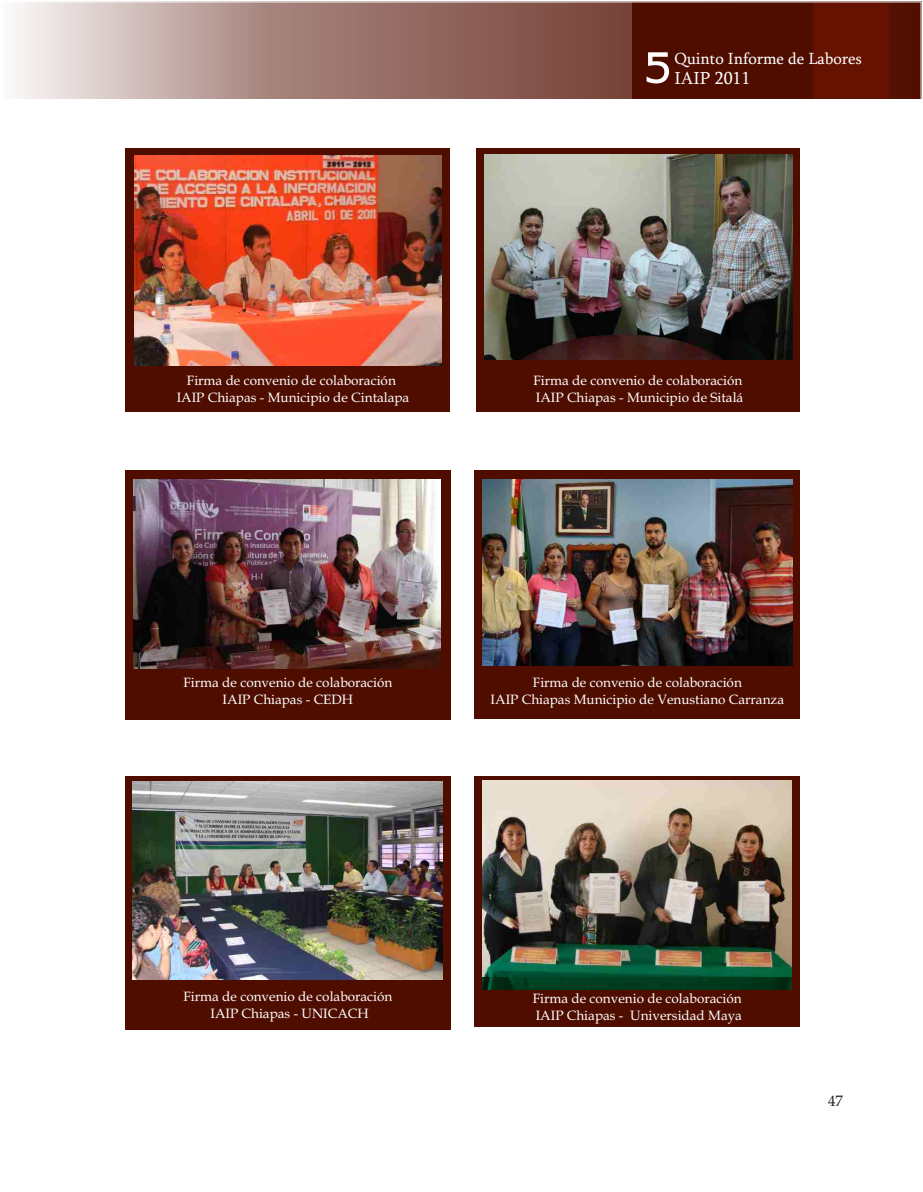
<style>
.page{position:relative;width:923px;height:1192px;background:#fff}
.page>*{position:absolute;margin:0;border:0;box-sizing:border-box;transform-origin:0 0}
.t1{font:17.85px "Sylfaen";color:#fff}
.t2{font:16.5px "Sylfaen";color:#fff}
.t3{font:15px "Book Antiqua";color:#231f20}
.t4{font:13.5px/16.8px "Book Antiqua";color:#fff;text-align:center}
</style>
<div class="page">
<div style="left:125px;top:148px;width:324px;height:263px;background:#4f0d00"></div>
<img style="left:134px;top:155px;width:308px;height:211px">
<div style="left:476px;top:148px;width:324px;height:263px;background:#4f0d00"></div>
<img style="left:484px;top:154px;width:308px;height:206px">
<div style="left:125px;top:470px;width:325px;height:250px;background:#4f0d00"></div>
<img style="left:133px;top:479px;width:307px;height:189px">
<div style="left:474px;top:470px;width:326px;height:249px;background:#4f0d00"></div>
<img style="left:482px;top:479px;width:310px;height:186px">
<div style="left:125px;top:776px;width:325px;height:254px;background:#4f0d00"></div>
<img style="left:133px;top:781px;width:310px;height:198px">
<div style="left:474px;top:776px;width:326px;height:251px;background:#4f0d00"></div>
<img style="left:483px;top:977px;width:308px;height:12px">
<img style="left:483px;top:780px;width:308px;height:197px">
<svg style="left:17px;top:3px;width:902px;height:95px"></svg>
<div style="left:813px;top:2px;width:75px;height:96px;background:#661200"></div>
<div style="left:633px;top:2px;width:180px;height:96px;background:#4f0d00"></div>
<svg style="left:646px;top:52px;width:23px;height:31px"></svg>
<p class="t2" style="left:674px;top:52px;width:189px">Quinto Informe de Labores</p>
<p class="t1" style="left:674px;top:70px;width:77px">IAIP 2011</p>
<p class="t4" style="left:177px;top:373px;width:234px">Firma de convenio de colaboración<br>IAIP Chiapas - Municipio de Cintalapa</p>
<p class="t4" style="left:533px;top:373px;width:211px;text-align:left">Firma de convenio de colaboración<br>IAIP Chiapas - Municipio de Sitalá</p>
<p class="t4" style="left:183px;top:676px;width:210px">Firma de convenio de colaboración<br>IAIP Chiapas - CEDH</p>
<p class="t4" style="left:490px;top:676px;width:295px">Firma de convenio de colaboración<br>IAIP Chiapas Municipio de Venustiano Carranza</p>
<p class="t4" style="left:183px;top:990px;width:210px">Firma de convenio de colaboración<br>IAIP Chiapas - UNICACH</p>
<p class="t4" style="left:533px;top:991px;width:211px;text-align:left">Firma de convenio de colaboración<br>IAIP Chiapas - Universidad Maya</p>
<p class="t3" style="left:828px;top:1095px;width:16px">47</p>
</div>
